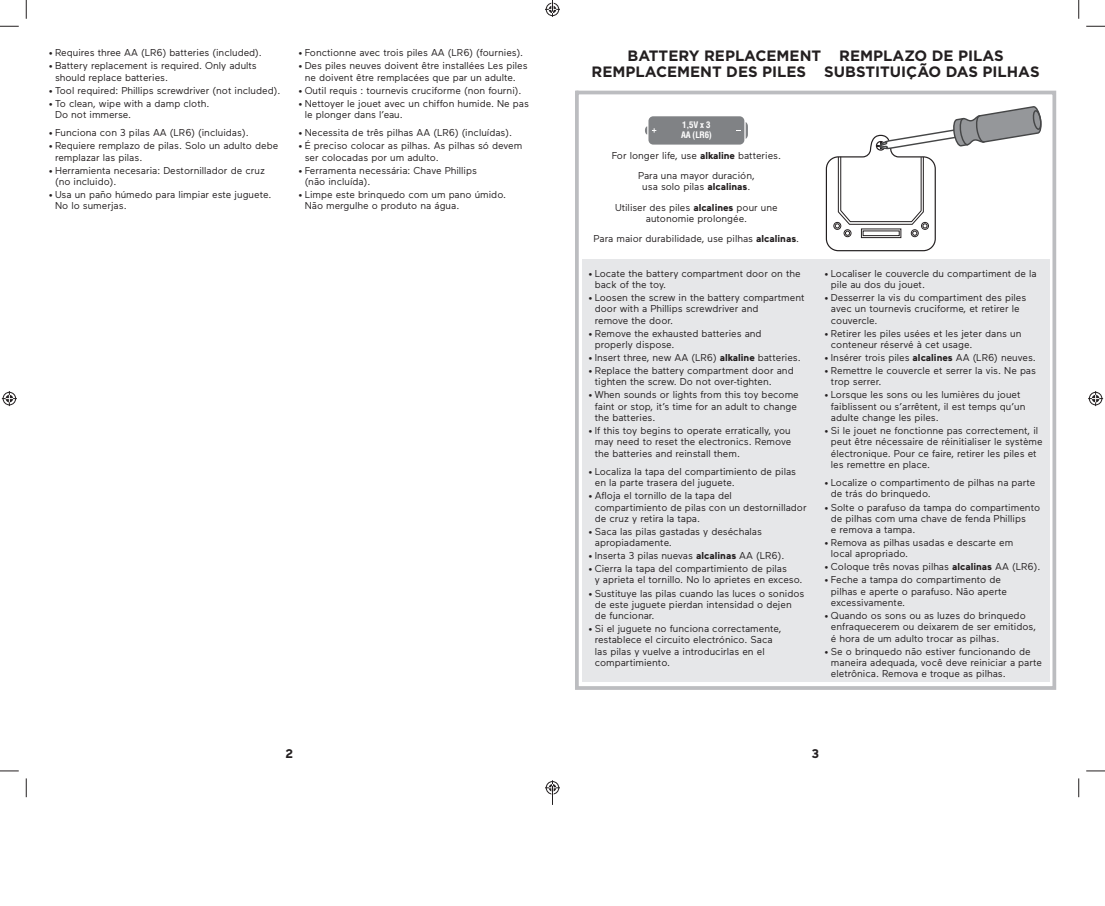
<style>
.page{position:relative;width:1105px;height:906px;background:#fff}
.page>*{position:absolute;margin:0;border:0;box-sizing:border-box;transform-origin:0 0}
.t1{font:700 15px/16.2px "Gotham";color:#231f20;text-align:center}
.t2{font:700 12.5px "Maax";color:#231f20}
.t3{font:10px/11.2px "Maax";color:#231f20}
.t4{font:700 condensed 8.75px/9.6px "Helvetica LT Std";letter-spacing:-.025em;color:#fff}
.s1{font-weight:700}
</style>
<div class="page">
<div style="left:582px;top:259px;width:467px;height:423px;background:#e6e7e9"></div>
<svg style="left:645px;top:116px;width:103px;height:29px;background:#8a8c8f"></svg>
<div style="left:575px;top:91px;width:481px;height:599px;border:4px solid #bcbdc0"></div>
<svg style="left:825px;top:106px;width:217px;height:146px"></svg>
<svg style="left:0;top:25px;width:19px;height:2px"></svg>
<svg style="left:1086px;top:25px;width:19px;height:2px"></svg>
<svg style="left:0;top:770px;width:19px;height:1px"></svg>
<svg style="left:1086px;top:770px;width:19px;height:1px"></svg>
<svg style="left:25px;top:0;width:2px;height:19px"></svg>
<svg style="left:25px;top:778px;width:2px;height:19px"></svg>
<svg style="left:1078px;top:0;width:1px;height:19px"></svg>
<svg style="left:1078px;top:778px;width:1px;height:19px"></svg>
<svg style="left:2px;top:391px;width:15px;height:15px"></svg>
<svg style="left:1088px;top:391px;width:15px;height:15px"></svg>
<svg style="left:545px;top:0;width:15px;height:17px"></svg>
<svg style="left:545px;top:780px;width:15px;height:24px"></svg>
<p class="t3" style="left:49px;top:48px;width:215px">• Requires three AA (LR6) batteries (included).</p>
<p class="t3" style="left:55px;top:61px;width:203px;text-indent:-6px">• Battery replacement is required. Only adults should replace batteries.</p>
<p class="t3" style="left:49px;top:85px;width:233px">• Tool required: Phillips screwdriver (not included).</p>
<p class="t3" style="left:55px;top:98px;width:156px;text-indent:-6px">• To clean, wipe with a damp cloth.<br>Do not immerse.</p>
<p class="t3" style="left:49px;top:128px;width:201px">• Funciona con 3 pilas AA (LR6) (incluidas).</p>
<p class="t3" style="left:55px;top:141px;width:225px;text-indent:-6px">• Requiere remplazo de pilas. Solo un adulto debe remplazar las pilas.</p>
<p class="t3" style="left:55px;top:165px;width:211px;text-indent:-6px">• Herramienta necesaria: Destornillador de cruz (no incluido).</p>
<p class="t3" style="left:55px;top:190px;width:218px;text-indent:-6px">• Usa un paño húmedo para limpiar este juguete.<br>No lo sumerjas.</p>
<p class="t3" style="left:298px;top:48px;width:226px">• Fonctionne avec trois piles AA (LR6) (fournies).</p>
<p class="t3" style="left:298px;top:61px;width:231px;text-align:center">• Des piles neuves doivent être installées Les piles ne doivent être remplacées que par un adulte.</p>
<p class="t3" style="left:298px;top:85px;width:225px">• Outil requis : tournevis cruciforme (non fourni).</p>
<p class="t3" style="left:305px;top:98px;width:226px;text-indent:-6px">• Nettoyer le jouet avec un chiffon humide. Ne pas le plonger dans l’eau.</p>
<p class="t3" style="left:298px;top:128px;width:215px">• Necessita de três pilhas AA (LR6) (incluídas).</p>
<p class="t3" style="left:305px;top:141px;width:219px;text-indent:-6px">• É preciso colocar as pilhas. As pilhas só devem ser colocadas por um adulto.</p>
<p class="t3" style="left:305px;top:165px;width:174px;text-indent:-6px">• Ferramenta necessária: Chave Phillips (não incluída).</p>
<p class="t3" style="left:305px;top:190px;width:203px;text-indent:-6px">• Limpe este brinquedo com um pano úmido.<br>Não mergulhe o produto na água.</p>
<h1 class="t1" style="left:591px;top:49px;width:449px">BATTERY REPLACEMENT REMPLAZO DE PILAS<br>REMPLACEMENT DES PILES SUBSTITUIÇÃO DAS PILHAS</h1>
<p class="t4" style="left:681px;top:120px;width:32px">1,5V x 3<br>AA (LR6)</p>
<p class="t3" style="left:612px;top:146px;width:171px;line-height:20.2px;text-align:center">For longer life, use <span class="s1">alkaline</span> batteries.<br>Para una mayor duración,</p>
<p class="t3" style="left:615px;top:177px;width:164px;line-height:20.2px;text-align:center">usa solo pilas <span class="s1">alcalinas</span>.<br>Utiliser des piles <span class="s1">alcalines</span> pour une</p>
<p class="t3" style="left:593px;top:209px;width:207px;line-height:20.2px;text-align:center">autonomie prolongée.<br>Para maior durabilidade, use pilhas <span class="s1">alcalinas</span>.</p>
<p class="t3" style="left:595px;top:268px;width:207px;text-indent:-6px">• Locate the battery compartment door on the back of the toy.</p>
<p class="t3" style="left:595px;top:293px;width:211px;text-indent:-6px">• Loosen the screw in the battery compartment door with a Phillips screwdriver and<br>remove the door.</p>
<p class="t3" style="left:595px;top:328px;width:168px;text-indent:-6px">• Remove the exhausted batteries and properly dispose.</p>
<p class="t3" style="left:588px;top:353px;width:214px">• Insert three, new AA (LR6) <span class="s1">alkaline</span> batteries.</p>
<p class="t3" style="left:595px;top:366px;width:200px;text-indent:-6px">• Replace the battery compartment door and tighten the screw. Do not over-tighten.</p>
<p class="t3" style="left:595px;top:390px;width:205px;text-indent:-6px">• When sounds or lights from this toy become faint or stop, it’s time for an adult to change the batteries.</p>
<p class="t3" style="left:595px;top:425px;width:198px;text-align:justify;text-indent:-6px">• If this toy begins to operate erratically, you may need to reset the electronics. Remove the batteries and reinstall them.</p>
<p class="t3" style="left:595px;top:466px;width:203px;text-indent:-6px">• Localiza la tapa del compartimiento de pilas en la parte trasera del juguete.</p>
<p class="t3" style="left:595px;top:491px;width:213px;text-indent:-6px">• Afloja el tornillo de la tapa del compartimiento de pilas con un destornillador de cruz y retira la tapa.</p>
<p class="t3" style="left:595px;top:526px;width:169px;text-indent:-6px">• Saca las pilas gastadas y deséchalas apropiadamente.</p>
<p class="t3" style="left:588px;top:551px;width:197px">• Inserta 3 pilas nuevas <span class="s1">alcalinas</span> AA (LR6).</p>
<p class="t3" style="left:595px;top:564px;width:209px;text-indent:-6px">• Cierra la tapa del compartimiento de pilas<br>y aprieta el tornillo. No lo aprietes en exceso.</p>
<p class="t3" style="left:595px;top:588px;width:211px;text-indent:-6px">• Sustituye las pilas cuando las luces o sonidos de este juguete pierdan intensidad o dejen de funcionar.</p>
<p class="t3" style="left:595px;top:623px;width:188px;text-indent:-6px">• Si el juguete no funciona correctamente, restablece el circuito electrónico. Saca las pilas y vuelve a introducirlas en el compartimiento.</p>
<p class="t3" style="left:831px;top:268px;width:207px;text-indent:-6px">• Localiser le couvercle du compartiment de la pile au dos du jouet.</p>
<p class="t3" style="left:831px;top:293px;width:197px;text-indent:-6px">• Desserrer la vis du compartiment des piles avec un tournevis cruciforme, et retirer le couvercle.</p>
<p class="t3" style="left:831px;top:328px;width:192px;text-indent:-6px">• Retirer les piles usées et les jeter dans un conteneur réservé à cet usage.</p>
<p class="t3" style="left:824px;top:353px;width:213px">• Insérer trois piles <span class="s1">alcalines</span> AA (LR6) neuves.</p>
<p class="t3" style="left:831px;top:366px;width:207px;text-indent:-6px">• Remettre le couvercle et serrer la vis. Ne pas trop serrer.</p>
<p class="t3" style="left:831px;top:390px;width:196px;text-indent:-6px">• Lorsque les sons ou les lumières du jouet faiblissent ou s’arrêtent, il est temps qu’un adulte change les piles.</p>
<p class="t3" style="left:831px;top:425px;width:213px;text-indent:-6px">• Si le jouet ne fonctionne pas correctement, il peut être nécessaire de réinitialiser le système électronique. Pour ce faire, retirer les piles et les remettre en place.</p>
<p class="t3" style="left:831px;top:478px;width:206px;text-indent:-6px">• Localize o compartimento de pilhas na parte de trás do brinquedo.</p>
<p class="t3" style="left:831px;top:502px;width:211px;text-indent:-6px">• Solte o parafuso da tampa do compartimento de pilhas com uma chave de fenda Phillips<br>e remova a tampa.</p>
<p class="t3" style="left:831px;top:538px;width:184px;text-indent:-6px">• Remova as pilhas usadas e descarte em local apropriado.</p>
<p class="t3" style="left:824px;top:562px;width:217px">• Coloque três novas pilhas <span class="s1">alcalinas</span> AA (LR6).</p>
<p class="t3" style="left:831px;top:575px;width:178px;text-indent:-6px">• Feche a tampa do compartimento de pilhas e aperte o parafuso. Não aperte excessivamente.</p>
<p class="t3" style="left:831px;top:610px;width:207px;text-indent:-6px">• Quando os sons ou as luzes do brinquedo enfraquecerem ou deixarem de ser emitidos, é hora de um adulto trocar as pilhas.</p>
<p class="t3" style="left:831px;top:646px;width:213px;text-indent:-6px">• Se o brinquedo não estiver funcionando de maneira adequada, você deve reiniciar a parte eletrônica. Remova e troque as pilhas.</p>
<p class="t2" style="left:285px;top:748px;width:9px">2</p>
<p class="t2" style="left:812px;top:748px;width:9px">3</p>
</div>
